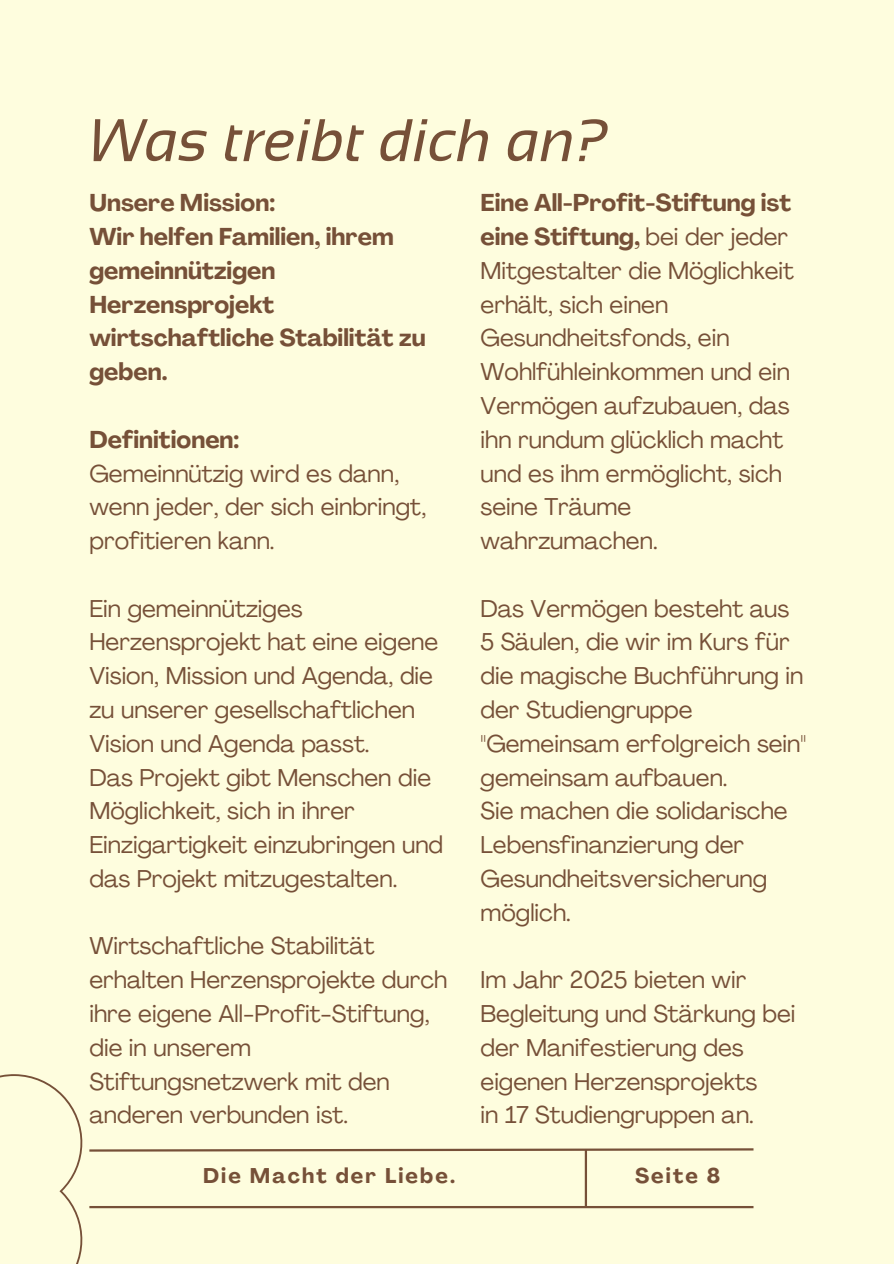
<style>
.page{position:relative;width:894px;height:1264px;background:#fff}
.page>*{position:absolute;margin:0;border:0;box-sizing:border-box;transform-origin:0 0}
.t1{font:italic 60px "Sansation";color:#765038}
.t2{font:24px/33.8px "Agrandir";color:#765038}
.t3{font:700 24px/33.8px "Agrandir";color:#765038}
.t4{font:700 21px "Agrandir";letter-spacing:.1em;color:#765038}
.s1{font-weight:700}
</style>
<div class="page">
<div style="left:0;top:0;width:893px;height:1263px;background:#fefdde"></div>
<svg style="left:0;top:1074px;width:754px;height:189px"></svg>
<hr style="left:89px;top:1205px;width:664px;height:3px;background:#765038">
<h2 class="t1" style="left:89px;top:107px;width:520px">Was treibt dich an?</h2>
<h3 class="t2" style="left:480px;top:188px;width:315px"><span class="s1">Eine All-Profit-Stiftung ist eine Stiftung,</span> bei der jeder<br>Mitgestalter die Möglichkeit erhält, sich einen<br>Gesundheitsfonds, ein<br>Wohlfühleinkommen und ein<br>Vermögen aufzubauen, das ihn rundum glücklich macht und es ihm ermöglicht, sich seine Träume wahrzumachen.</h3>
<p class="t3" style="left:89px;top:188px;width:338px">Unsere Mission:<br>Wir helfen Familien, ihrem gemeinnützigen<br>Herzensprojekt wirtschaftliche Stabilität zu geben.</p>
<h3 class="t3" style="left:89px;top:425px;width:151px">Definitionen:</h3>
<h3 class="t2" style="left:89px;top:458px;width:338px">Gemeinnützig wird es dann, wenn jeder, der sich einbringt, profitieren kann.</h3>
<h3 class="t2" style="left:89px;top:593px;width:350px">Ein gemeinnütziges<br>Herzensprojekt hat eine eigene<br>Vision, Mission und Agenda, die zu unserer gesellschaftlichen<br>Vision und Agenda passt.</h3>
<h3 class="t2" style="left:89px;top:762px;width:355px">Das Projekt gibt Menschen die<br>Möglichkeit, sich in ihrer<br>Einzigartigkeit einzubringen und das Projekt mitzugestalten.</h3>
<p class="t2" style="left:89px;top:931px;width:359px">Wirtschaftliche Stabilität erhalten Herzensprojekte durch ihre eigene All-Profit-Stiftung, die in unserem<br>Stiftungsnetzwerk mit den anderen verbunden ist.</p>
<p class="t4" style="left:203px;top:1167px;width:253px">Die Macht der Liebe.</p>
<p class="t2" style="left:480px;top:593px;width:327px">Das Vermögen besteht aus<br>5 Säulen, die wir im Kurs für die magische Buchführung in der Studiengruppe "Gemeinsam erfolgreich sein" gemeinsam aufbauen.<br>Sie machen die solidarische<br>Lebensfinanzierung der<br>Gesundheitsversicherung möglich.</p>
<h3 class="t2" style="left:480px;top:965px;width:316px">Im Jahr 2025 bieten wir<br>Begleitung und Stärkung bei der Manifestierung des eigenen Herzensprojekts<br>in 17 Studiengruppen an.</h3>
<h1 class="t4" style="left:635px;top:1167px;width:87px">Seite 8</h1>
</div>
